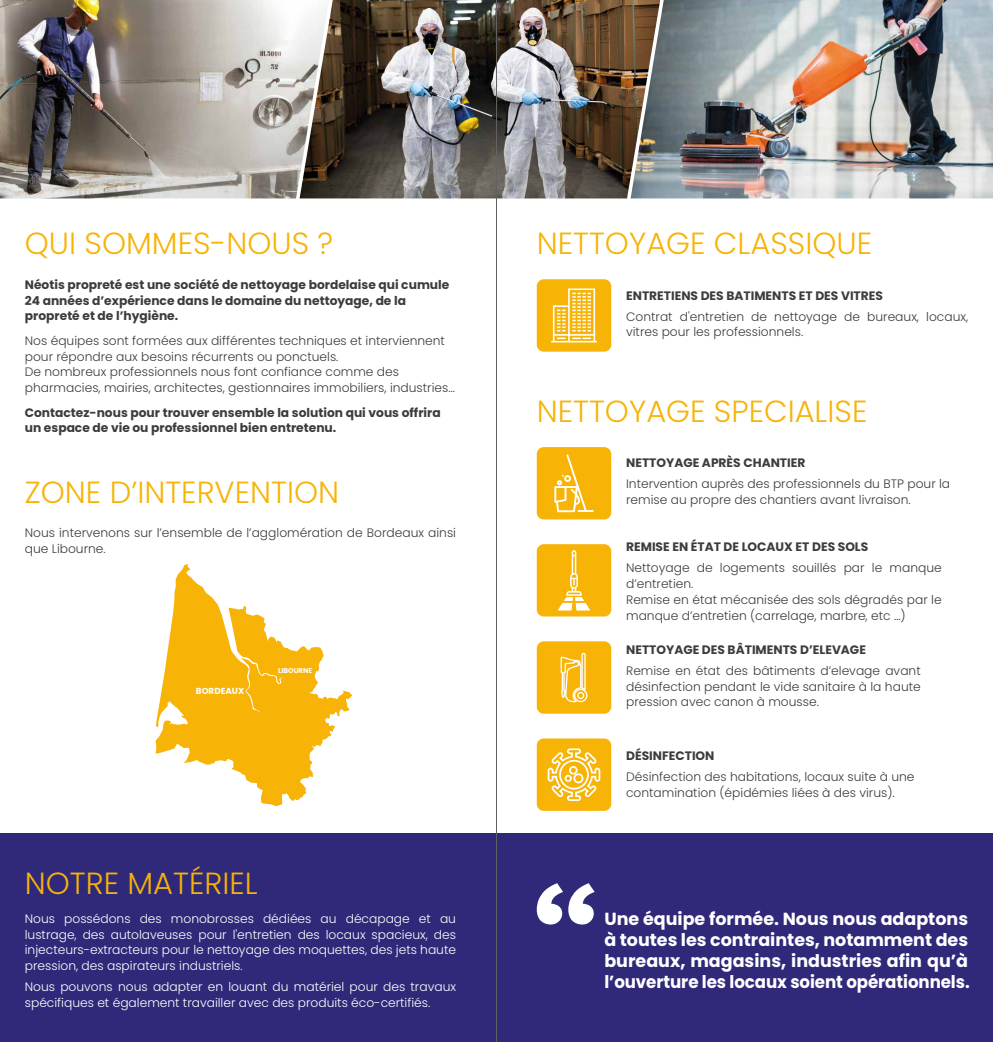
<style>
.page{position:relative;width:993px;height:1042px;background:#fff}
.page>*{position:absolute;margin:0;border:0;box-sizing:border-box;transform-origin:0 0}
.t1{font:300 30.62px "Poppins";color:#f7b306}
.t2{font:700 17.5px/21px "Poppins";letter-spacing:-.005em;color:#fff;text-align:justify}
.t3{font:300 12.25px/15.8px "Poppins";color:#3c3c3b}
.t4{font:700 12.25px/15.8px "Poppins";color:#3c3c3b}
.t5{font:300 12.25px/15.8px "Poppins";color:#fff;text-align:justify}
.t6{font:700 8.75px "Poppins";color:#fff}
.t7{font:700 7px "Poppins";color:#fff}
</style>
<div class="page">
<img style="left:337px;top:0;width:285px;height:198px">
<img style="left:0;top:0;width:292px;height:198px">
<img style="left:668px;top:0;width:324px;height:198px">
<svg style="left:536px;top:279px;width:75px;height:73px;background:#f8bf30"></svg>
<div style="left:0;top:833px;width:992px;height:209px;background:#302979"></div>
<svg style="left:536px;top:883px;width:58px;height:41px"></svg>
<svg style="left:292px;top:0;width:45px;height:199px"></svg>
<img style="left:622px;top:0;width:46px;height:199px">
<svg style="left:536px;top:544px;width:75px;height:72px;background:#f7ba1f"></svg>
<hr style="left:496px;top:0;width:1px;height:1042px;background:#616161">
<svg style="left:155px;top:564px;width:197px;height:242px"></svg>
<svg style="left:536px;top:447px;width:75px;height:72px;background:#f7ba1e"></svg>
<div style="left:536px;top:738px;width:75px;height:73px;background:#f7b306;border-radius:7px"></div>
<svg style="left:547px;top:748px;width:54px;height:53px"></svg>
<div style="left:536px;top:641px;width:75px;height:73px;background:#f7b306;border-radius:7px"></div>
<svg style="left:560px;top:652px;width:28px;height:51px"></svg>
<h1 class="t1" style="left:25px;top:226px;width:310px">QUI SOMMES-NOUS ?</h1>
<p class="t4" style="left:25px;top:277px;width:426px">Néotis propreté est une société de nettoyage bordelaise qui cumule<br>24 années d’expérience dans le domaine du nettoyage, de la propreté et de l’hygiène.</p>
<p class="t3" style="left:25px;top:333px;width:431px">Nos équipes sont formées aux différentes techniques et interviennent pour répondre aux besoins récurrents ou ponctuels.<br>De nombreux professionnels nous font confiance comme des pharmacies, mairies, architectes, gestionnaires immobiliers, industries…</p>
<p class="t4" style="left:25px;top:404px;width:417px">Contactez-nous pour trouver ensemble la solution qui vous offrira un espace de vie ou professionnel bien entretenu.</p>
<h1 class="t1" style="left:25px;top:475px;width:316px">ZONE D’INTERVENTION</h1>
<p class="t3" style="left:25px;top:525px;width:432px">Nous intervenons sur l’ensemble de l’agglomération de Bordeaux ainsi que Libourne.</p>
<p class="t6" style="left:196px;top:685px;width:50px">BORDEAUX</p>
<p class="t7" style="left:278px;top:667px;width:36px">LIBOURNE</p>
<h1 class="t1" style="left:25px;top:865px;width:234px">NOTRE MATÉRIEL</h1>
<p class="t5" style="left:25px;top:911px;width:432px">Nous possédons des monobrosses dédiées au décapage et au lustrage, des autolaveuses pour l'entretien des locaux spacieux, des injecteurs-extracteurs pour le nettoyage des moquettes, des jets haute pression, des aspirateurs industriels.</p>
<p class="t5" style="left:25px;top:979px;width:432px">Nous pouvons nous adapter en louant du matériel pour des travaux spécifiques et également travailler avec des produits éco-certifiés.</p>
<h1 class="t1" style="left:536px;top:226px;width:337px">NETTOYAGE CLASSIQUE</h1>
<p class="t4" style="left:626px;top:287px;width:258px">ENTRETIENS DES BATIMENTS ET DES VITRES</p>
<p class="t3" style="left:626px;top:308px;width:343px">Contrat d'entretien de nettoyage de bureaux, locaux, vitres pour les professionnels.</p>
<h1 class="t1" style="left:536px;top:394px;width:332px">NETTOYAGE SPECIALISE</h1>
<p class="t4" style="left:626px;top:455px;width:181px">NETTOYAGE APRÈS CHANTIER</p>
<p class="t3" style="left:626px;top:476px;width:325px">Intervention auprès des professionnels du BTP pour la remise au propre des chantiers avant livraison.</p>
<p class="t4" style="left:626px;top:539px;width:244px">REMISE EN ÉTAT DE LOCAUX ET DES SOLS</p>
<p class="t3" style="left:626px;top:560px;width:317px">Nettoyage de logements souillés par le manque d’entretien.<br>Remise en état mécanisée des sols dégradés par le manque d’entretien (carrelage, marbre, etc …)</p>
<p class="t4" style="left:626px;top:642px;width:241px">NETTOYAGE DES BÂTIMENTS D’ELEVAGE</p>
<p class="t3" style="left:626px;top:663px;width:296px;text-align:justify">Remise en état des bâtiments d’elevage avant désinfection pendant le vide sanitaire à la haute pression avec canon à mousse.</p>
<p class="t4" style="left:626px;top:748px;width:90px">DÉSINFECTION</p>
<p class="t3" style="left:626px;top:769px;width:290px">Désinfection des habitations, locaux suite à une contamination (épidémies liées à des virus).</p>
<h2 class="t2" style="left:604px;top:909px;width:367px">Une équipe formée. Nous nous adaptons à toutes les contraintes, notamment des bureaux, magasins, industries afin qu’à l’ouverture les locaux soient opérationnels.</h2>
</div>
